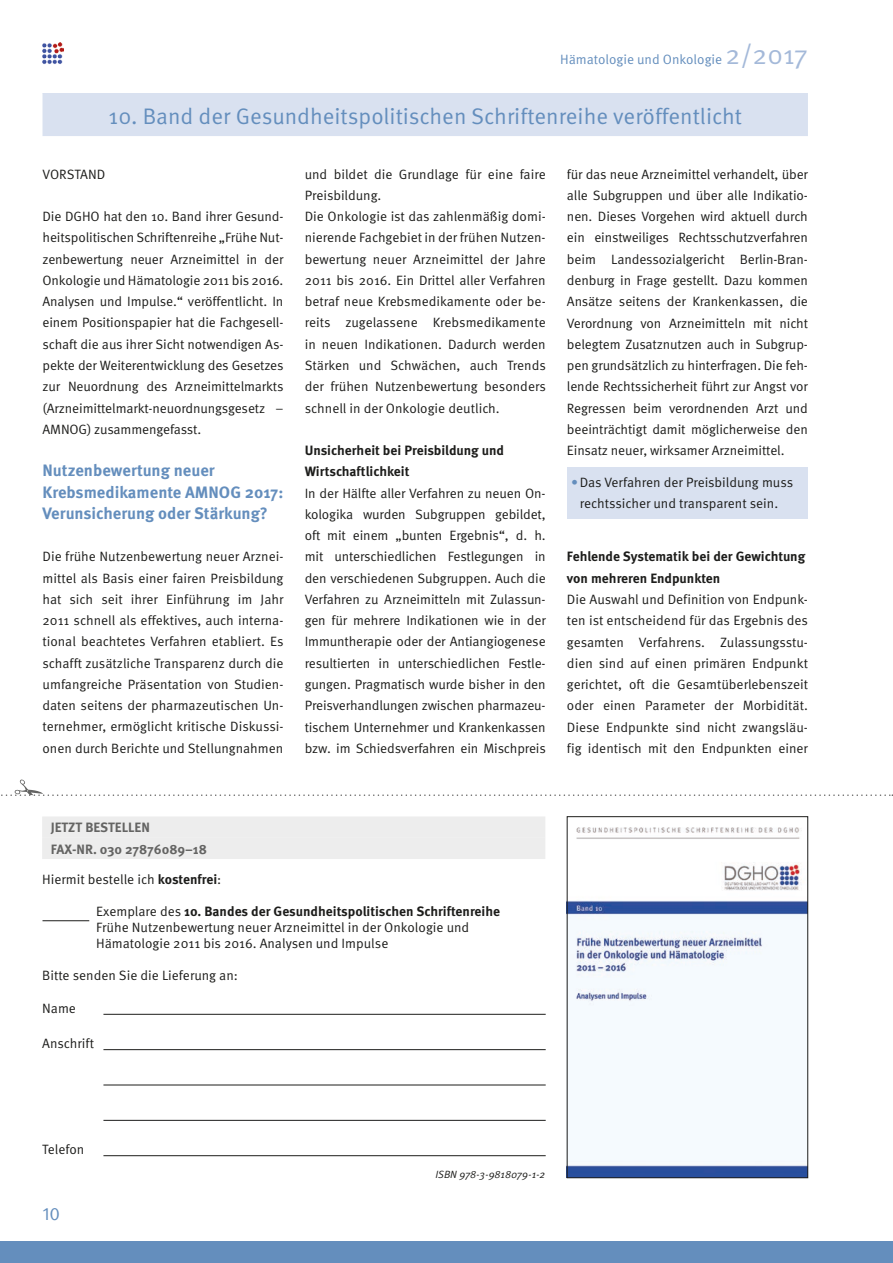
<style>
.page{position:relative;width:893px;height:1263px;background:#fff}
.page>*{position:absolute;margin:0;border:0;box-sizing:border-box;transform-origin:0 0}
.t1{font:22.5px "Meta Pro";color:#648ebd}
.t2{font:18px "Meta Pro";color:#648ebd}
.t3{font:700 16.5px/21.3px "Meta Pro";color:#648ebd}
.t4{font:13.5px/21.3px "Meta Pro";color:#1d1d1b;text-align:justify}
.t5{font:700 13.5px/21.3px "Meta Pro";color:#1d1d1b}
.t6{font:700 13.5px/21.3px "Meta Pro";color:#646463}
.t7{font:13.5px "Meta Pro";color:#648ebd}
.t8{font:italic 10.5px "Meta Pro";color:#1d1d1b}
.s1{font-size:27px;color:#a4b9d9}
.s2{color:#648ebd}
.s3{font-weight:700}
</style>
<div class="page">
<div style="left:0;top:1242px;width:893px;height:21px;background:#648ebd"></div>
<img style="left:42px;top:43px;width:22px;height:21px">
<hr style="left:43px;top:93px;width:765px;height:1px;background:#d9e1f0">
<div style="left:567px;top:467px;width:241px;height:52px;background:#d9e1f0"></div>
<div style="left:43px;top:94px;width:765px;height:42px;background:#d9e1f0"></div>
<svg style="left:1px;top:779px;width:892px;height:17px"></svg>
<div style="left:42px;top:816px;width:503px;height:22px;background:#ededed"></div>
<div style="left:42px;top:838px;width:503px;height:21px;background:#ededed"></div>
<img style="left:569px;top:827px;width:237px;height:349px">
<div style="left:567px;top:816px;width:241px;height:362px;border:1px solid #1d1d1b"></div>
<hr style="left:103px;top:1155px;width:443px;height:1px;background:#1d1d1b">
<hr style="left:103px;top:1120px;width:443px;height:1px;background:#1d1d1b">
<hr style="left:103px;top:1085px;width:443px;height:1px;background:#1d1d1b">
<hr style="left:103px;top:1049px;width:443px;height:1px;background:#1d1d1b">
<hr style="left:103px;top:1014px;width:443px;height:1px;background:#1d1d1b">
<hr style="left:43px;top:920px;width:46px;height:1px;background:#1d1d1b">
<p class="t7" style="left:560px;top:51px;width:249px">Hämatologie und Onkologie <span class="s1">2/2017</span></p>
<h1 class="t1" style="left:109px;top:102px;width:635px">10. Band der Gesundheitspolitischen Schriftenreihe veröffentlicht</h1>
<p class="t4" style="left:43px;top:163px;width:64px">VORSTAND</p>
<p class="t4" style="left:43px;top:206px;width:243px">Die DGHO hat den 10. Band ihrer Gesund&shy;heitspolitischen Schriftenreihe „Frühe Nut&shy;zenbewertung neuer Arzneimittel in der Onkologie und Hämatologie 2011 bis 2016.<br>Analysen und Impulse.“ veröffentlicht. In einem Positionspapier hat die Fachgesell&shy;schaft die aus ihrer Sicht notwendigen As&shy;pekte der Weiterentwicklung des Gesetzes zur Neuordnung des Arzneimittelmarkts (Arzneimittelmarkt-neuordnungsgesetz – AMNOG) zusammengefasst.</p>
<p class="t3" style="left:43px;top:460px;width:242px">Nutzenbewertung neuer<br>Krebsmedikamente AMNOG 2017:<br>Verunsicherung oder Stärkung?</p>
<p class="t4" style="left:43px;top:546px;width:243px">Die frühe Nutzenbewertung neuer Arznei&shy;mittel als Basis einer fairen Preisbildung hat sich seit ihrer Einführung im Jahr 2011 schnell als effektives, auch interna&shy;tional beachtetes Verfahren etabliert. Es schafft zusätzliche Transparenz durch die umfangreiche Präsentation von Studien&shy;daten seitens der pharmazeutischen Un&shy;ternehmer, ermöglicht kritische Diskussi&shy;onen durch Berichte und Stellungnahmen</p>
<p class="t4" style="left:305px;top:163px;width:243px;text-align:left">und bildet die Grundlage für eine faire Preisbildung.<br>Die Onkologie ist das zahlenmäßig domi&shy;nierende Fachgebiet in der frühen Nutzen&shy;bewertung neuer Arzneimittel der Jahre 2011 bis 2016. Ein Drittel aller Verfahren betraf neue Krebsmedikamente oder be&shy;reits zugelassene Krebsmedikamente in neuen Indikationen. Dadurch werden Stärken und Schwächen, auch Trends der frühen Nutzenbewertung besonders schnell in der Onkologie deutlich.</p>
<p class="t5" style="left:305px;top:440px;width:201px">Unsicherheit bei Preisbildung und<br>Wirtschaftlichkeit</p>
<p class="t4" style="left:305px;top:482px;width:243px">In der Hälfte aller Verfahren zu neuen On&shy;kologika wurden Subgruppen gebildet, oft mit einem „bunten Ergebnis“, d. h. mit unterschiedlichen Festlegungen in den verschiedenen Subgruppen. Auch die Verfahren zu Arzneimitteln mit Zulassun&shy;gen für mehrere Indikationen wie in der Immuntherapie oder der Antiangiogenese resultierten in unterschiedlichen Festle&shy;gungen. Pragmatisch wurde bisher in den Preisverhandlungen zwischen pharmazeu&shy;tischem Unternehmer und Krankenkassen bzw. im Schiedsverfahren ein Mischpreis</p>
<p class="t4" style="left:567px;top:163px;width:243px">für das neue Arzneimittel verhandelt, über alle Subgruppen und über alle Indikatio&shy;nen. Dieses Vorgehen wird aktuell durch ein einstweiliges Rechtsschutzverfahren beim Landessozialgericht Berlin-Bran&shy;denburg in Frage gestellt. Dazu kommen Ansätze seitens der Krankenkassen, die Verordnung von Arzneimitteln mit nicht belegtem Zusatznutzen auch in Subgrup&shy;pen grundsätzlich zu hinterfragen. Die feh&shy;lende Rechtssicherheit führt zur Angst vor Regressen beim verordnenden Arzt und beeinträchtigt damit möglicherweise den Einsatz neuer, wirksamer Arzneimittel.</p>
<p class="t4" style="left:571px;top:472px;width:224px;text-align:center"><span class="s2">•</span>Das Verfahren der Preisbildung muss rechtssicher und transparent sein.</p>
<p class="t5" style="left:567px;top:546px;width:240px">Fehlende Systematik bei der Gewichtung von mehreren Endpunkten</p>
<p class="t4" style="left:567px;top:589px;width:243px">Die Auswahl und Definition von Endpunk&shy;ten ist entscheidend für das Ergebnis des gesamten Verfahrens. Zulassungsstu&shy;dien sind auf einen primären Endpunkt gerichtet, oft die Gesamtüberlebenszeit oder einen Parameter der Morbidität.<br>Diese Endpunkte sind nicht zwangsläu&shy;fig identisch mit den Endpunkten einer</p>
<p class="t6" style="left:51px;top:817px;width:158px">JETZT BESTELLEN<br>FAX-NR. 030 27876089–18</p>
<p class="t4" style="left:42px;top:868px;width:181px">Hiermit bestelle ich <span class="s3">kostenfrei</span>:</p>
<p class="t4" style="left:96px;top:903px;width:405px;line-height:16.2px;text-align:left">Exemplare des <span class="s3">10. Bandes der Gesundheitspolitischen Schriftenreihe<br></span>Frühe Nutzenbewertung neuer Arzneimittel in der Onkologie und<br>Hämatologie 2011 bis 2016. Analysen und Impulse</p>
<p class="t4" style="left:42px;top:965px;width:197px">Bitte senden Sie die Lieferung an:</p>
<p class="t4" style="left:42px;top:997px;width:35px">Name</p>
<p class="t4" style="left:42px;top:1033px;width:53px">Anschrift</p>
<p class="t4" style="left:42px;top:1139px;width:44px">Telefon</p>
<h2 class="t2" style="left:43px;top:1203px;width:19px">10</h2>
<p class="t8" style="left:435px;top:1168px;width:112px">ISBN 978-3-9818079-1-2</p>
</div>
